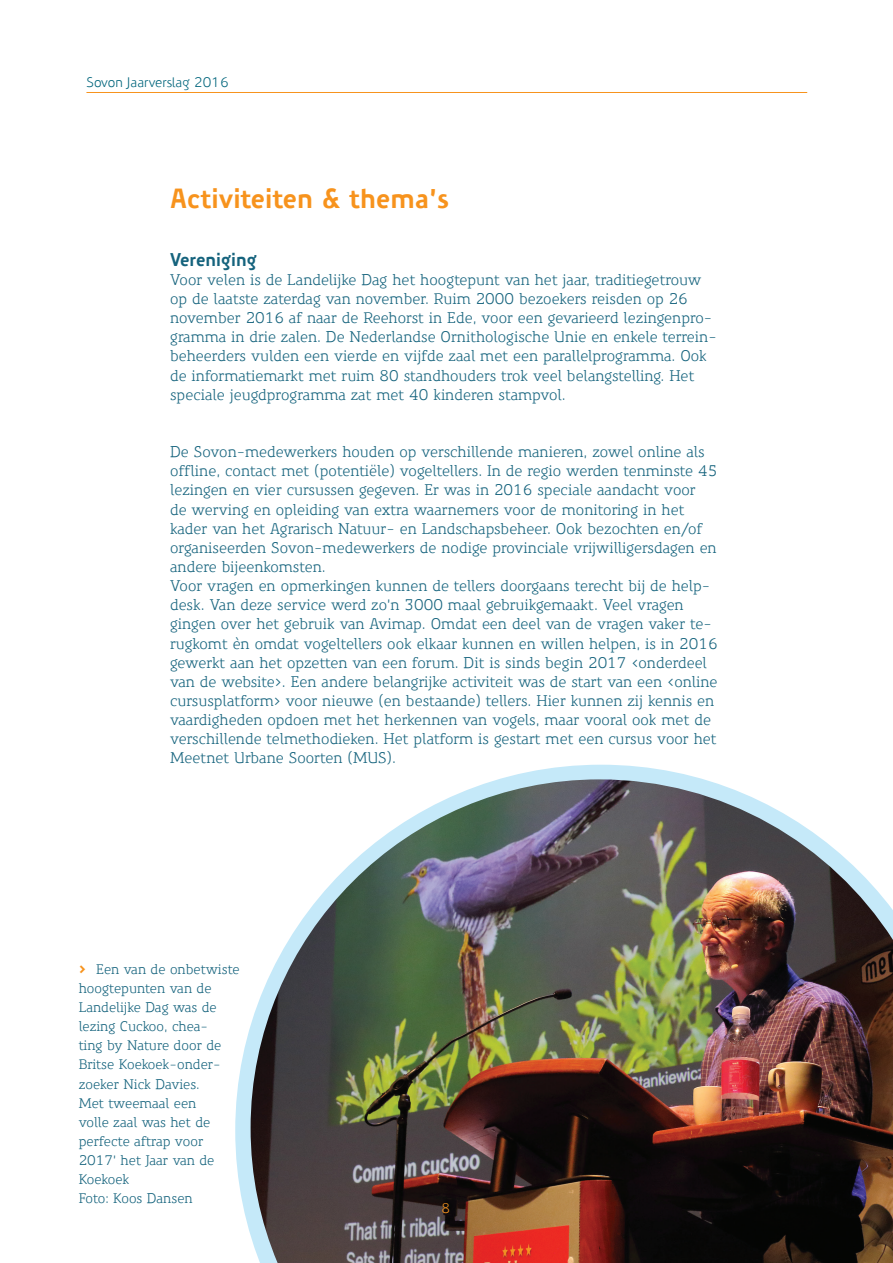
<style>
.page{position:relative;width:893px;height:1263px;background:#fff}
.page>*{position:absolute;margin:0;border:0;box-sizing:border-box;transform-origin:0 0}
.t1{font:700 27px "Precious Sans";color:#f7931d}
.t2{font:700 18px "Precious Sans";color:#15637d}
.t3{font:15px/19.2px "Precious Serif";color:#15637d}
.t4{font:13.5px/19.2px "Precious Serif";color:#15637d}
.t5{font:13.5px "Precious Sans";color:#00657c}
.t6{font:13.5px "Precious Sans";color:#f7931d}
.s1{font-weight:700;font-size:15px;color:#f7931d}
</style>
<div class="page">
<svg style="left:235px;top:765px;width:467px;height:471px"></svg>
<img style="left:251px;top:779px;width:642px;height:484px">
<hr style="left:86px;top:92px;width:721px;height:1px;background:#f7931d">
<p class="t5" style="left:86px;top:73px;width:144px">Sovon Jaarverslag 2016</p>
<h1 class="t1" style="left:170px;top:181px;width:280px">Activiteiten &amp; thema’s</h1>
<p class="t2" style="left:170px;top:248px;width:88px">Vereniging</p>
<p class="t3" style="left:170px;top:270px;width:548px">Voor velen is de Landelijke Dag het hoogtepunt van het jaar, traditiegetrouw op de laatste zaterdag van november. Ruim 2000 bezoekers reisden op 26 november 2016 af naar de Reehorst in Ede, voor een gevarieerd lezingenpro&shy;gramma in drie zalen. De Nederlandse Ornithologische Unie en enkele terrein&shy;beheerders vulden een vierde en vijfde zaal met een parallelprogramma. Ook de informatiemarkt met ruim 80 standhouders trok veel belangstelling. Het speciale jeugdprogramma zat met 40 kinderen stampvol.</p>
<p class="t3" style="left:170px;top:442px;width:549px">De Sovon-medewerkers houden op verschillende manieren, zowel online als offline, contact met (potentiële) vogeltellers. In de regio werden tenminste 45 lezingen en vier cursussen gegeven. Er was in 2016 speciale aandacht voor<br>de werving en opleiding van extra waarnemers voor de monitoring in het kader van het Agrarisch Natuur- en Landschapsbeheer. Ook bezochten en/of organiseerden Sovon-medewerkers de nodige provinciale vrijwilligersdagen en andere bijeenkomsten.<br>Voor vragen en opmerkingen kunnen de tellers doorgaans terecht bij de help&shy;desk. Van deze service werd zo’n 3000 maal gebruikgemaakt. Veel vragen gingen over het gebruik van Avimap. Omdat een deel van de vragen vaker te&shy;rugkomt èn omdat vogeltellers ook elkaar kunnen en willen helpen, is in 2016 gewerkt aan het opzetten van een forum. Dit is sinds begin 2017 &lt;onderdeel van de website&gt;. Een andere belangrijke activiteit was de start van een &lt;online cursusplatform&gt; voor nieuwe (en bestaande) tellers. Hier kunnen zij kennis en vaardigheden opdoen met het herkennen van vogels, maar vooral ook met de verschillende telmethodieken. Het platform is gestart met een cursus voor het Meetnet Urbane Soorten (MUS).</p>
<p class="t4" style="left:79px;top:959px;width:162px"><span class="s1">&gt;</span> Een van de onbetwiste hoogtepunten van de<br>Landelijke Dag was de lezing Cuckoo, chea-<br>ting by Nature door de<br>Britse Koekoek-onder&shy;zoeker Nick Davies.<br>Met tweemaal een<br>volle zaal was het de perfecte aftrap voor<br>2017’ het Jaar van de<br>Koekoek<br>Foto: Koos Dansen</p>
<p class="t6" style="left:441px;top:1199px;width:10px">8</p>
</div>
